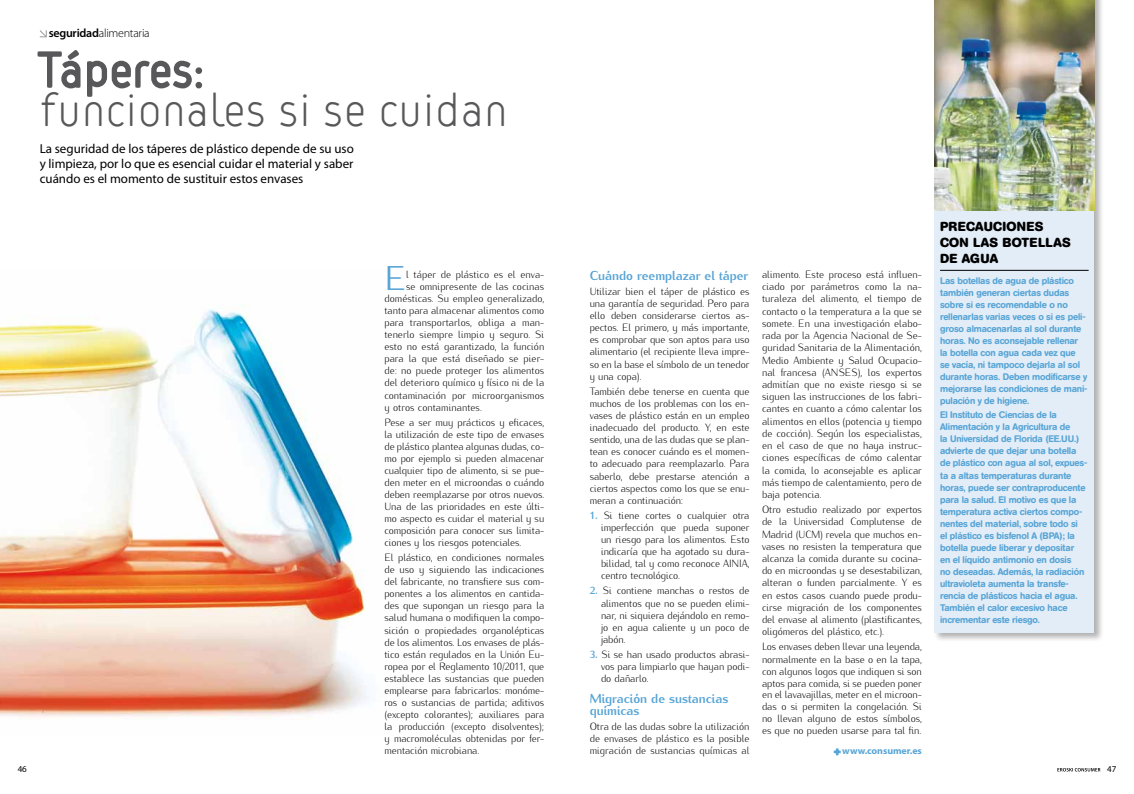
<style>
.page{position:relative;width:1134px;height:794px;background:#fff}
.page>*{position:absolute;margin:0;border:0;box-sizing:border-box;transform-origin:0 0}
.t1{font:46px "VSV Melon Light";letter-spacing:-.02em;color:#58585a}
.t2{font:34.2px "Kurier";color:#58a5d6;scale:.96 1}
.t3{font:13px/15px "Myriad Pro";color:#000;text-align:justify}
.t4{font:800 13px/12.1px "Kurier";letter-spacing:-.005em;color:#58a5d6;scale:.96 1}
.t5{font:700 13px/16px "AG Book Rounded";letter-spacing:.02em;color:#000}
.t6{font:300 12px "Myriad Pro";letter-spacing:-.02em;color:#000}
.t7{font:300 10.5px/12.1px "Kurier";letter-spacing:-.01em;color:#000;text-align:justify;scale:.96 1}
.t8{font:700 9.6px "Myriad Pro";letter-spacing:-.01em;color:#58a5d6;scale:1.04 1}
.t9{font:500 9.5px/12px "AG Book Rounded";letter-spacing:-.02em;color:#58a5d6}
.t10{font:9px "Myriad Pro";color:#000}
.s1{font-weight:600}
.s2{font-weight:800;color:#58a5d6}
</style>
<div class="page">
<svg style="left:40px;top:30px;width:7px;height:7px"></svg>
<img style="left:0;top:305px;width:370px;height:412px">
<div style="left:933px;top:0;width:171px;height:642px;background:#000;opacity:.3"></div>
<div style="left:934px;top:0;width:160px;height:632px;background:#e3edf7"></div>
<hr style="left:940px;top:270px;width:149px;height:1px;background:#000">
<img style="left:934px;top:0;width:160px;height:210px">
<svg style="left:37px;top:50px;width:166px;height:47px"></svg>
<svg style="left:833px;top:748px;width:8px;height:8px"></svg>
<svg style="left:1057px;top:768px;width:43px;height:3px"></svg>
<p class="t6" style="left:49px;top:27px;width:103px"><span class="s1">seguridad</span>alimentaria</p>
<h1 class="t1" style="left:40px;top:82px;width:470px">funcionales si se cuidan</h1>
<p class="t3" style="left:40px;top:141px;width:316px">La seguridad de los táperes de plástico depende de su uso y limpieza, por lo que es esencial cuidar el material y saber cuándo es el momento de sustituir estos envases</p>
<h2 class="t2" style="left:384px;top:252px;width:24px">E</h2>
<p class="t7" style="left:406px;top:267px;width:145px">l táper de plástico es el enva-</p>
<p class="t7" style="left:406px;top:279px;width:145px">se omnipresente de las cocinas</p>
<p class="t7" style="left:384px;top:291px;width:168px">domésticas. Su empleo generalizado,</p>
<p class="t7" style="left:384px;top:303px;width:168px">tanto para almacenar alimentos como</p>
<p class="t7" style="left:384px;top:315px;width:168px">para transportarlos, obliga a man-</p>
<p class="t7" style="left:384px;top:327px;width:168px">tenerlo siempre limpio y seguro. Si</p>
<p class="t7" style="left:384px;top:340px;width:168px">esto no está garantizado, la función</p>
<p class="t7" style="left:384px;top:352px;width:168px">para la que está diseñado se pier-</p>
<p class="t7" style="left:384px;top:364px;width:168px">de: no puede proteger los alimentos</p>
<p class="t7" style="left:384px;top:376px;width:168px">del deterioro químico y físico ni de la</p>
<p class="t7" style="left:384px;top:388px;width:168px">contaminación por microorganismos</p>
<p class="t7" style="left:384px;top:400px;width:103px">y otros contaminantes.</p>
<p class="t7" style="left:384px;top:415px;width:168px">Pese a ser muy prácticos y eficaces, la utilización de este tipo de envases de plástico plantea algunas dudas, co&shy;mo por ejemplo si pueden almacenar cualquier tipo de alimento, si se pue&shy;den meter en el microondas o cuándo deben reemplazarse por otros nuevos.<br>Una de las prioridades en este últi&shy;mo aspecto es cuidar el material y su composición para conocer sus limita&shy;ciones y los riesgos potenciales.</p>
<p class="t7" style="left:384px;top:550px;width:168px">El plástico, en condiciones normales de uso y siguiendo las indicaciones del fabricante, no transfiere sus com&shy;ponentes a los alimentos en cantida&shy;des que supongan un riesgo para la salud humana o modifiquen la compo&shy;sición o propiedades organolépticas de los alimentos. Los envases de plás&shy;tico están regulados en la Unión Eu&shy;ropea por el Reglamento 10/2011, que establece las sustancias que pueden emplearse para fabricarlos: monóme&shy;ros o sustancias de partida; aditivos (excepto colorantes); auxiliares para la producción (excepto disolventes); y macromoléculas obtenidas por fer&shy;mentación microbiana.</p>
<p class="t4" style="left:590px;top:268px;width:167px">Cuándo reemplazar el táper</p>
<p class="t7" style="left:590px;top:284px;width:168px">Utilizar bien el táper de plástico es una garantía de seguridad. Pero para ello deben considerarse ciertos as&shy;pectos. El primero, y más importante, es comprobar que son aptos para uso alimentario (el recipiente lleva impre&shy;so en la base el símbolo de un tenedor y una copa).</p>
<p class="t7" style="left:590px;top:384px;width:168px">También debe tenerse en cuenta que muchos de los problemas con los en&shy;vases de plástico están en un empleo inadecuado del producto. Y, en este sentido, una de las dudas que se plan&shy;tean es conocer cuándo es el momen&shy;to adecuado para reemplazarlo. Para saberlo, debe prestarse atención a ciertos aspectos como los que se enu&shy;meran a continuación:</p>
<p class="t7" style="left:601px;top:508px;width:156px;text-indent:-11px"><span class="s2">1.</span> Si tiene cortes o cualquier otra imperfección que pueda suponer un riesgo para los alimentos. Esto indicaría que ha agotado su dura&shy;bilidad, tal y como reconoce AINIA, centro tecnológico.</p>
<p class="t7" style="left:601px;top:584px;width:156px;text-indent:-11px"><span class="s2">2.</span> Si contiene manchas o restos de alimentos que no se pueden elimi&shy;nar, ni siquiera dejándolo en remo&shy;jo en agua caliente y un poco de jabón.</p>
<p class="t7" style="left:601px;top:647px;width:156px;text-indent:-11px"><span class="s2">3.</span> Si se han usado productos abrasi&shy;vos para limpiarlo que hayan podi&shy;do dañarlo.</p>
<p class="t4" style="left:590px;top:691px;width:146px">Migración de sustancias químicas</p>
<p class="t7" style="left:590px;top:719px;width:168px">Otra de las dudas sobre la utilización de envases de plástico es la posible migración de sustancias químicas al</p>
<p class="t7" style="left:762px;top:267px;width:168px">alimento. Este proceso está influen&shy;ciado por parámetros como la na&shy;turaleza del alimento, el tiempo de contacto o la temperatura a la que se somete. En una investigación elabo&shy;rada por la Agencia Nacional de Se&shy;guridad Sanitaria de la Alimentación, Medio Ambiente y Salud Ocupacio&shy;nal francesa (ANSES), los expertos admitían que no existe riesgo si se siguen las instrucciones de los fabri&shy;cantes en cuanto a cómo calentar los alimentos en ellos (potencia y tiempo de cocción). Según los especialistas, en el caso de que no haya instruc&shy;ciones específicas de cómo calentar la comida, lo aconsejable es aplicar más tiempo de calentamiento, pero de baja potencia.</p>
<p class="t7" style="left:762px;top:502px;width:168px">Otro estudio realizado por expertos de la Universidad Complutense de Madrid (UCM) revela que muchos en&shy;vases no resisten la temperatura que alcanza la comida durante su cocina&shy;do en microondas y se desestabilizan, alteran o funden parcialmente. Y es en estos casos cuando puede produ&shy;cirse migración de los componentes del envase al alimento (plastificantes, oligómeros del plástico, etc.).</p>
<p class="t7" style="left:762px;top:640px;width:168px">Los envases deben llevar una leyenda, normalmente en la base o en la tapa, con algunos logos que indiquen si son aptos para comida, si se pueden poner en el lavavajillas, meter en el microon&shy;das o si permiten la congelación. Si no llevan alguno de estos símbolos, es que no pueden usarse para tal fin.</p>
<p class="t8" style="left:842px;top:745px;width:78px">www.consumer.es</p>
<p class="t5" style="left:940px;top:219px;width:132px">PRECAUCIONES<br>CON LAS BOTELLAS<br>DE AGUA</p>
<p class="t9" style="left:940px;top:274px;width:149px">Las botellas de agua de plástico también generan ciertas dudas sobre si es recomendable o no rellenarlas varias veces o si es peli&shy;groso almacenarlas al sol durante horas. No es aconsejable rellenar la botella con agua cada vez que se vacía, ni tampoco dejarla al sol durante horas. Deben modificarse y mejorarse las condiciones de mani&shy;pulación y de higiene.</p>
<p class="t9" style="left:940px;top:409px;width:149px">El Instituto de Ciencias de la Alimentación y la Agricultura de<br>la Universidad de Florida (EE.UU.) advierte de que dejar una botella de plástico con agua al sol, expues&shy;ta a altas temperaturas durante horas, puede ser contraproducente para la salud. El motivo es que la temperatura activa ciertos compo&shy;nentes del material, sobre todo si el plástico es bisfenol A (BPA); la botella puede liberar y depositar<br>en el líquido antimonio en dosis<br>no deseadas. Además, la radiación ultravioleta aumenta la transfe&shy;rencia de plásticos hacia el agua.<br>También el calor excesivo hace incrementar este riesgo.</p>
<p class="t10" style="left:18px;top:763px;width:11px">46</p>
<p class="t10" style="left:1107px;top:763px;width:11px">47</p>
</div>
